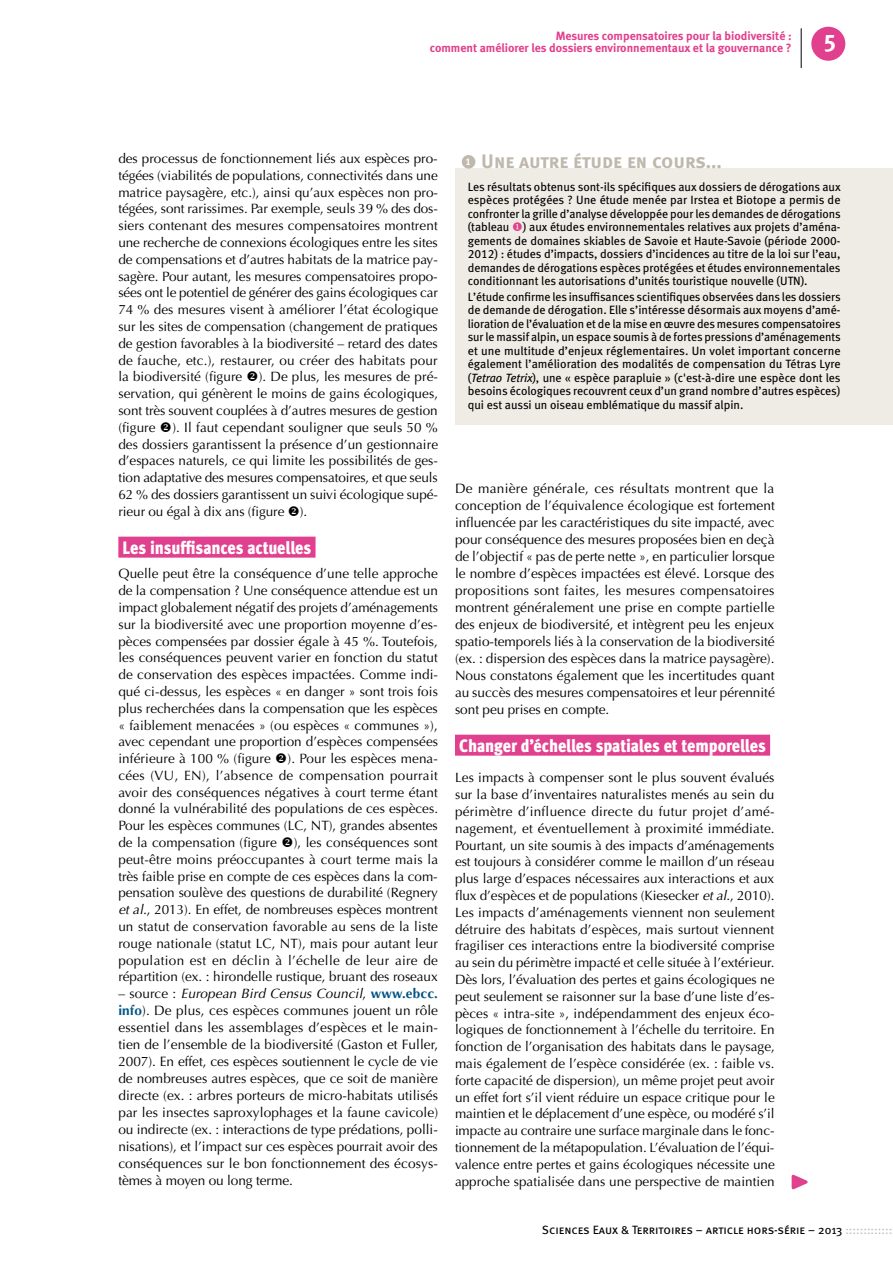
<style>
.page{position:relative;width:893px;height:1263px;background:#fff}
.page>*{position:absolute;margin:0;border:0;box-sizing:border-box;transform-origin:0 0}
.t1{font:24px "Meta Bold Caps Expert";color:#fff}
.t2{font:19.5px "Meta Bold LF Caps";color:#bfb8ad}
.t3{font:900 18px "Meta Cond OT";letter-spacing:-.005em;color:#fff}
.t4{font:13.65px/17px "Optima";letter-spacing:-.005em;color:#000;text-align:justify}
.t5{font:13.5px/16.8px "Optima";letter-spacing:-.005em;color:#000;text-align:justify}
.t6{font:italic 13.5px "Optima";color:#000}
.t7{font:12px/13.5px "Meta Book LF";color:#000;text-align:justify}
.t8{font:700 12px/12px "Meta";color:#e1408e;text-align:right}
.t9{font:12px "Meta Book Caps";color:#000}
.s1{font-style:italic}
.s2{font-style:normal}
.s3{font-weight:700;font-style:normal;color:#005583}
.s4{font-weight:700;color:#005583}
.s5{color:#e1408e}
.s6{color:#bfc0c1}
</style>
<div class="page">
<div style="left:118px;top:537px;width:198px;height:21px;background:#e1408e"></div>
<svg style="left:791px;top:1174px;width:17px;height:16px"></svg>
<div style="left:455px;top:168px;width:438px;height:257px;background:#efebe5"></div>
<div style="left:462px;top:155px;width:13px;height:14px;background:#bfb8ad;border-radius:50%"></div>
<div style="left:455px;top:735px;width:315px;height:21px;background:#e1408e"></div>
<div style="left:811px;top:27px;width:34px;height:34px;background:#e1408e;border-radius:50%"></div>
<hr style="left:801px;top:28px;width:1px;height:40px;background:#000">
<p class="t8" style="left:430px;top:30px;width:363px">Mesures compensatoires pour la biodiversité :<br>comment améliorer les dossiers environnementaux et la gouvernance ?</p>
<h1 class="t1" style="left:824px;top:29px;width:13px">5</h1>
<p class="t5" style="left:118px;top:151px;width:321px">des processus de fonctionnement liés aux espèces pro&shy;tégées (viabilités de populations, connectivités dans une matrice paysagère, etc.), ainsi qu’aux espèces non pro&shy;tégées, sont rarissimes. Par exemple, seuls 39 % des dos&shy;siers contenant des mesures compensatoires montrent une recherche de connexions écologiques entre les sites de compensations et d’autres habitats de la matrice pay&shy;sagère. Pour autant, les mesures compensatoires propo&shy;sées ont le potentiel de générer des gains écologiques car 74 % des mesures visent à améliorer l’état écologique sur les sites de compensation (changement de pratiques de gestion favorables à la biodiversité – retard des dates de fauche, etc.), restaurer, ou créer des habitats pour la biodiversité (figure ❖). De plus, les mesures de pré&shy;servation, qui génèrent le moins de gains écologiques, sont très souvent couplées à d’autres mesures de gestion (figure ❖). Il faut cependant souligner que seuls 50 % des dossiers garantissent la présence d’un gestionnaire d’espaces naturels, ce qui limite les possibilités de ges&shy;tion adaptative des mesures compensatoires, et que seuls 62 % des dossiers garantissent un suivi écologique supé&shy;rieur ou égal à dix ans (figure ❖).</p>
<h3 class="t3" style="left:123px;top:540px;width:190px">Les insuffisances actuelles</h3>
<p class="t5" style="left:118px;top:567px;width:321px">Quelle peut être la conséquence d’une telle approche de la compensation ? Une conséquence attendue est un impact globalement négatif des projets d’aménagements sur la biodiversité avec une proportion moyenne d’es&shy;pèces compensées par dossier égale à 45 %. Toutefois, les conséquences peuvent varier en fonction du statut de conservation des espèces impactées. Comme indi&shy;qué ci-dessus, les espèces « en danger » sont trois fois plus recherchées dans la compensation que les espèces « faiblement menacées » (ou espèces « communes »), avec cependant une proportion d’espèces compensées inférieure à 100 % (figure ❖). Pour les espèces mena&shy;cées (VU, EN), l’absence de compensation pourrait avoir des conséquences négatives à court terme étant donné la vulnérabilité des populations de ces espèces.<br>Pour les espèces communes (LC, NT), grandes absentes de la compensation (figure ❖), les conséquences sont peut-être moins préoccupantes à court terme mais la très faible prise en compte de ces espèces dans la com&shy;pensation soulève des questions de durabilité (Regnery <span class="s1">et al.</span>, 2013). En effet, de nombreuses espèces montrent un statut de conservation favorable au sens de la liste rouge nationale (statut LC, NT), mais pour autant leur population est en déclin à l’échelle de leur aire de répartition (ex. : hirondelle rustique, bruant des roseaux</p>
<p class="t6" style="left:118px;top:988px;width:321px"><span class="s2">– s o u rc e :</span> European Bird Census Council<span class="s2">,</span> <span class="s3">www. e b c c .</span></p>
<p class="t4" style="left:118px;top:1003px;width:321px"><span class="s4">info</span>). De plus, ces espèces communes jouent un rôle essentiel dans les assemblages d’espèces et le main&shy;tien de l’ensemble de la biodiversité (Gaston et Fuller, 2007). En effet, ces espèces soutiennent le cycle de vie de nombreuses autres espèces, que ce soit de manière directe (ex. : arbres porteurs de micro-habitats utilisés par les insectes saproxylophages et la faune cavicole) ou indirecte (ex. : interactions de type prédations, polli&shy;nisations), et l’impact sur ces espèces pourrait avoir des conséquences sur le bon fonctionnement des écosys&shy;tèmes à moyen ou long terme.</p>
<h2 class="t2" style="left:466px;top:153px;width:258px"><sup>1</sup> Une autre étude en cours...</h2>
<p class="t7" style="left:468px;top:180px;width:374px">Les résultats obtenus sont-ils spécifiques aux dossiers de dérogations aux espèces protégées ? Une étude menée par Irstea et Biotope a permis de confronter la grille d’analyse développée pour les demandes de dérogations (tableau <span class="s5">◆</span>) aux études environnementales relatives aux projets d’aména&shy;gements de domaines skiables de Savoie et Haute-Savoie (période 2000- 2012) : études d’impacts, dossiers d’incidences au titre de la loi sur l’eau, demandes de dérogations espèces protégées et études environnementales conditionnant les autorisations d’unités touristique nouvelle (UTN).</p>
<p class="t7" style="left:468px;top:290px;width:375px">L’étude confirme les insuffisances scientifiques observées dans les dossiers de demande de dérogation. Elle s’intéresse désormais aux moyens d’amé&shy;lioration de l’évaluation et de la mise en œuvre des mesures compensatoires sur le massif alpin, un espace soumis à de fortes pressions d’aménagements et une multitude d’enjeux réglementaires. Un volet important concerne également l’amélioration des modalités de compensation du Tétras Lyre (<span class="s1">Tetrao Tetrix</span>), une « espèce parapluie » (c'est-à-dire une espèce dont les besoins écologiques recouvrent ceux d’un grand nombre d’autres espèces) qui est aussi un oiseau emblématique du massif alpin.</p>
<p class="t4" style="left:455px;top:481px;width:321px">De manière générale, ces résultats montrent que la conception de l’équivalence écologique est fortement influencée par les caractéristiques du site impacté, avec pour conséquence des mesures proposées bien en deçà de l’objectif « pas de perte nette », en particulier lorsque le nombre d’espèces impactées est élevé. Lorsque des propositions sont faites, les mesures compensatoires montrent généralement une prise en compte partielle des enjeux de biodiversité, et intègrent peu les enjeux spatio-temporels liés à la conservation de la biodiversité (ex. : dispersion des espèces dans la matrice paysagère).<br>Nous constatons également que les incertitudes quant au succès des mesures compensatoires et leur pérennité sont peu prises en compte.</p>
<h3 class="t3" style="left:459px;top:738px;width:308px">Changer d’échelles spatiales et temporelles</h3>
<p class="t5" style="left:455px;top:771px;width:321px">Les impacts à compenser sont le plus souvent évalués sur la base d’inventaires naturalistes menés au sein du périmètre d’influence directe du futur projet d’amé&shy;nagement, et éventuellement à proximité immédiate.<br>Pourtant, un site soumis à des impacts d’aménagements est toujours à considérer comme le maillon d’un réseau plus large d’espaces nécessaires aux interactions et aux flux d’espèces et de populations (Kiesecker <span class="s1">etal</span>., 2010).<br>Les impacts d’aménagements viennent non seulement détruire des habitats d’espèces, mais surtout viennent fragiliser ces interactions entre la biodiversité comprise au sein du périmètre impacté et celle située à l’extérieur.<br>Dès lors, l’évaluation des pertes et gains écologiques ne peut seulement se raisonner sur la base d’une liste d’es&shy;pèces « intra-site », indépendamment des enjeux éco&shy;logiques de fonctionnement à l’échelle du territoire. En fonction de l’organisation des habitats dans le paysage, mais également de l’espèce considérée (ex. : faible vs. forte capacité de dispersion), un même projet peut avoir un effet fort s’il vient réduire un espace critique pour le maintien et le déplacement d’une espèce, ou modéré s’il impacte au contraire une surface marginale dans le fonc&shy;tionnement de la métapopulation. L’évaluation de l’équi&shy;valence entre pertes et gains écologiques nécessite une approche spatialisée dans une perspective de maintien</p>
<p class="t9" style="left:542px;top:1225px;width:352px">Sciences Eaux &amp; Territoires – article hors-série – 2013 <span class="s6">:::::::::::::</span></p>
</div>
